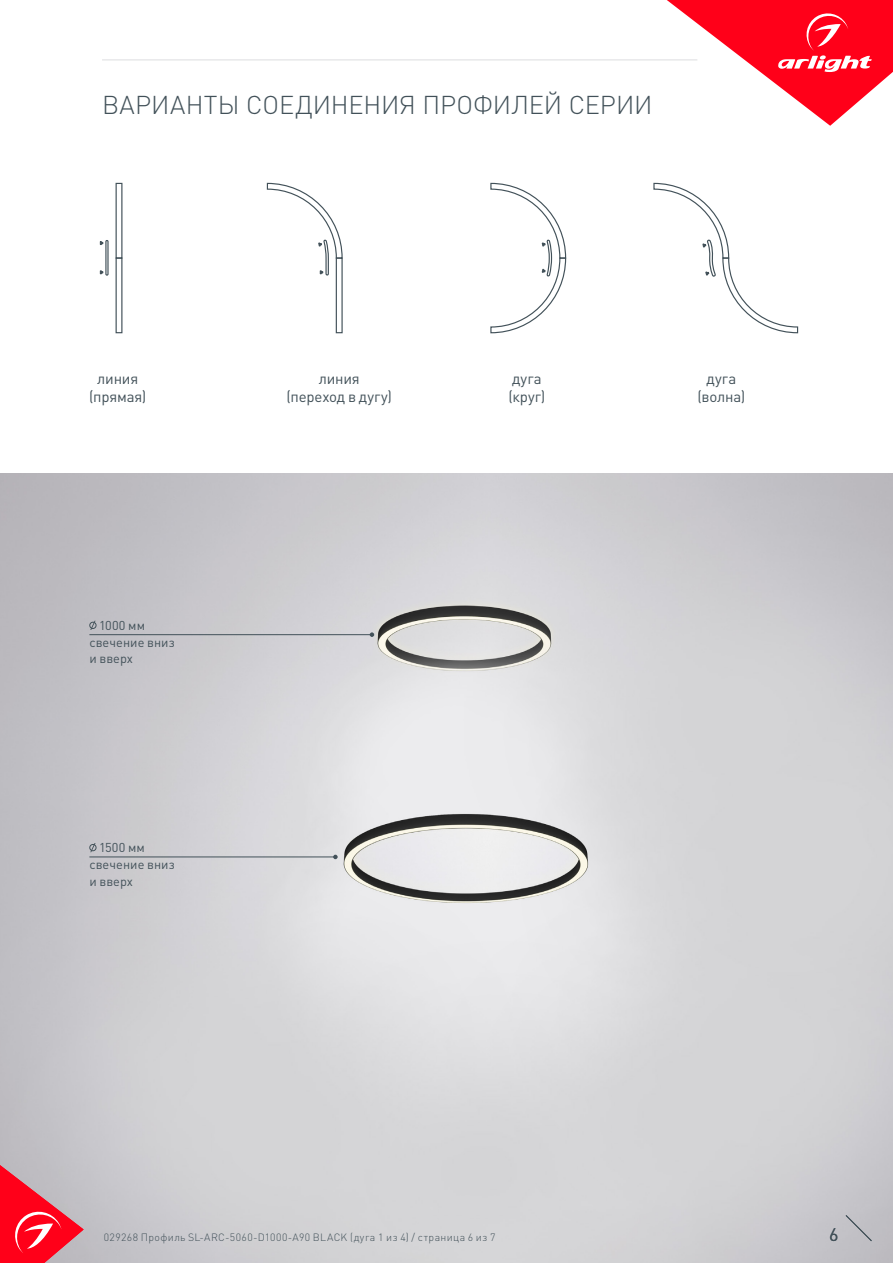
<style>
.page{position:relative;width:893px;height:1263px;background:#fff}
.page>*{position:absolute;margin:0;border:0;box-sizing:border-box;transform-origin:0 0}
.t1{font:300 25.5px "DIN Pro";color:#425159}
.t2{font:18px "DIN Pro";color:#425159}
.t3{font:15px/18px "DIN Pro";letter-spacing:-.01em;color:#425159;text-align:center}
.t4{font:12.75px/16.5px "DIN Pro";letter-spacing:.005em;color:#425159}
.t5{font:300 10.5px "DIN Pro";letter-spacing:.04em;color:#425159}
</style>
<div class="page">
<svg style="left:667px;top:0;width:226px;height:126px"></svg>
<hr style="left:102px;top:60px;width:595px;height:1px;background:#dcdddf">
<img style="left:0;top:474px;width:893px;height:789px">
<hr style="left:89px;top:634px;width:283px;height:1px;background:#425159">
<svg style="left:370px;top:632px;width:4px;height:5px"></svg>
<hr style="left:89px;top:856px;width:246px;height:1px;background:#425159">
<svg style="left:333px;top:855px;width:5px;height:4px"></svg>
<svg style="left:90px;top:620px;width:6px;height:11px"></svg>
<div style="left:89px;top:622px;width:7px;height:7px;border:1px solid #425159;border-radius:50%"></div>
<svg style="left:90px;top:842px;width:6px;height:11px"></svg>
<div style="left:89px;top:844px;width:7px;height:7px;border:1px solid #425159;border-radius:50%"></div>
<div style="left:116px;top:183px;width:6px;height:76px;border:1px solid #425159"></div>
<div style="left:116px;top:257px;width:6px;height:76px;border:1px solid #425159"></div>
<div style="left:336px;top:257px;width:7px;height:76px;border:1px solid #425159"></div>
<div style="left:105px;top:240px;width:4px;height:36px;border:1px solid #425159"></div>
<svg style="left:100px;top:241px;width:3px;height:4px"></svg>
<svg style="left:266px;top:182px;width:77px;height:94px"></svg>
<svg style="left:490px;top:182px;width:77px;height:152px"></svg>
<svg style="left:653px;top:182px;width:146px;height:152px"></svg>
<svg style="left:0;top:1165px;width:84px;height:98px;background:#e55867"></svg>
<svg style="left:845px;top:1215px;width:27px;height:26px"></svg>
<p class="t1" style="left:102px;top:87px;width:552px">ВАРИАНТЫ СОЕДИНЕНИЯ ПРОФИЛЕЙ СЕРИИ</p>
<p class="t3" style="left:97px;top:368px;width:42px">линия</p>
<p class="t3" style="left:89px;top:386px;width:59px">(прямая)</p>
<p class="t4" style="left:99px;top:617px;width:47px">1000 мм</p>
<p class="t4" style="left:89px;top:633px;width:87px">свечение вниз и вверх</p>
<p class="t4" style="left:99px;top:839px;width:47px">1500 мм</p>
<p class="t4" style="left:89px;top:856px;width:87px">свечение вниз и вверх</p>
<p class="t3" style="left:287px;top:368px;width:107px">линия<br>(переход в дугу)</p>
<p class="t3" style="left:508px;top:368px;width:38px;text-align:left">дуга (круг)</p>
<p class="t3" style="left:697px;top:368px;width:49px">дуга (волна)</p>
<p class="t5" style="left:104px;top:1230px;width:393px">029268 Профиль SL-ARC-5060-D1000-A90 BLACK (дуга 1 из 4) / страница 6 из 7</p>
<p class="t2" style="left:829px;top:1222px;width:11px">6</p>
</div>
